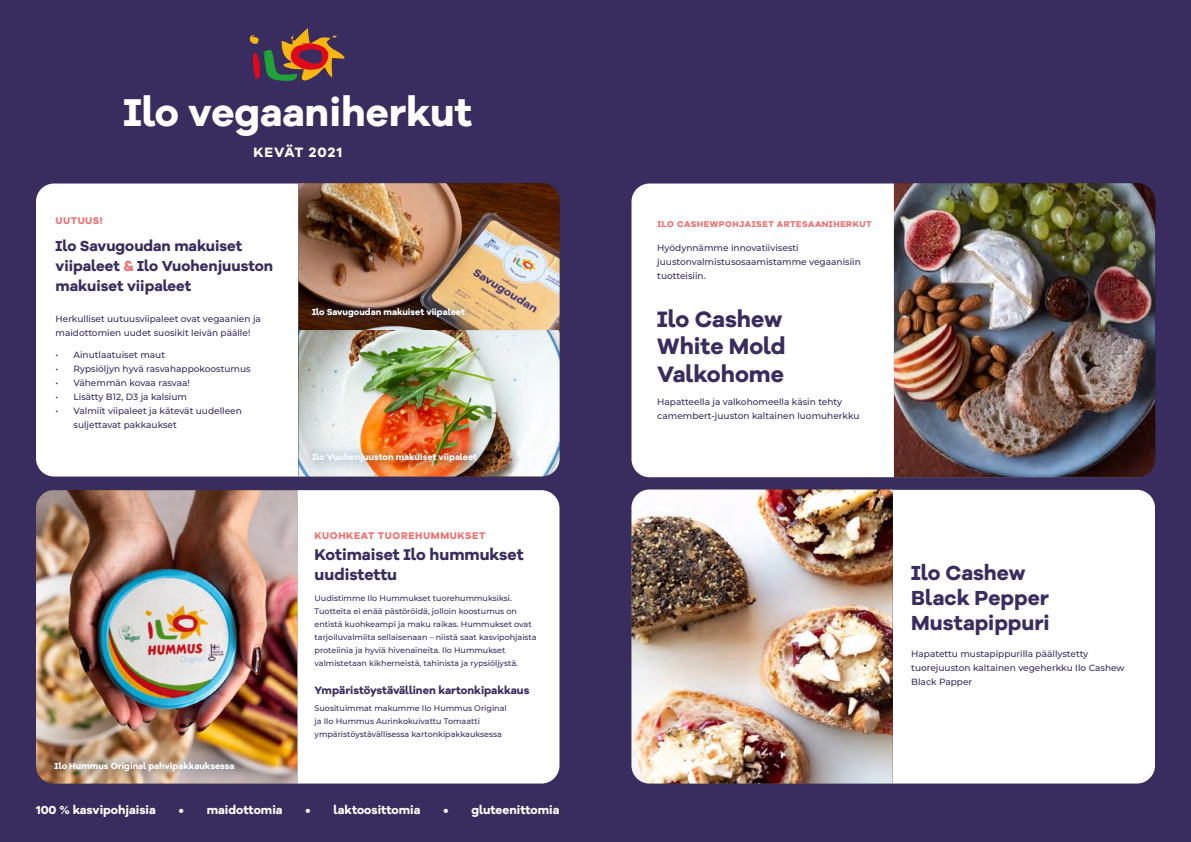
<style>
.page{position:relative;width:1191px;height:842px;background:#fff}
.page>*{position:absolute;margin:0;border:0;box-sizing:border-box;transform-origin:0 0}
.t1{font:700 40px "Galano Grotesque Alt";color:#fff}
.t2{font:700 23px/27.6px "Galano Grotesque Alt";color:#392d5f}
.t3{font:700 21px/25.2px "Galano Grotesque Alt";color:#392d5f}
.t4{font:700 16px/20px "Galano Grotesque Alt";color:#392d5f}
.t5{font:700 15px/20px "Galano Grotesque Alt";color:#392d5f}
.t6{font:700 14px "Galano Grotesque Alt";letter-spacing:.075em;color:#fff}
.t7{font:700 12px "Galano Grotesque Alt";color:#fff}
.t8{font:700 11px "Galano Grotesque Alt";color:#392d5f}
.t9{font:700 10px "Galano Grotesque Alt";letter-spacing:.06em;color:#f26d6f}
.t10{font:500 9px/14px "Montserrat";color:#392d5f}
.t11{font:700 9px "Galano Grotesque Alt";color:#fff}
.t12{font:700 8.7px "Galano Grotesque Alt";letter-spacing:.06em;color:#f26d6f}
.t13{font:500 8px/13px "Montserrat";color:#392d5f}
.s1{color:#f26d6f}
</style>
<div class="page">
<div style="left:0;top:0;width:595px;height:842px;background:#392d5f"></div>
<div style="left:36px;top:184px;width:523px;height:292px;background:#fff;border-radius:18px"></div>
<img style="left:298px;top:183px;width:261px;height:147px">
<div style="left:36px;top:490px;width:523px;height:293px;background:#fff;border-radius:18px"></div>
<img style="left:36px;top:490px;width:261px;height:293px">
<img style="left:298px;top:330px;width:262px;height:146px">
<div style="left:303px;top:443px;width:185px;height:30px;background:#154a81;opacity:.75"></div>
<div style="left:303px;top:298px;width:173px;height:31px;background:#154a81;opacity:.75"></div>
<div style="left:45px;top:752px;width:200px;height:30px;background:#154a81;opacity:.75"></div>
<div style="left:581px;top:0;width:610px;height:842px;background:#392d5f"></div>
<div style="left:631px;top:184px;width:524px;height:293px;background:#fff;border-radius:18px"></div>
<div style="left:631px;top:490px;width:524px;height:293px;background:#fff;border-radius:18px"></div>
<img style="left:894px;top:183px;width:261px;height:294px">
<img style="left:631px;top:489px;width:261px;height:294px">
<svg style="left:250px;top:28px;width:95px;height:53px"></svg>
<h1 class="t1" style="left:123px;top:86px;width:350px">Ilo vegaaniherkut</h1>
<h3 class="t6" style="left:253px;top:144px;width:90px">KEVÄT 2021</h3>
<p class="t9" style="left:56px;top:214px;width:49px">UUTUUS!</p>
<h3 class="t5" style="left:56px;top:236px;width:219px">Ilo Savugoudan makuiset viipaleet <span class="s1">&amp;</span> Ilo Vuohenjuuston makuiset viipaleet</h3>
<p class="t10" style="left:56px;top:311px;width:207px">Herkulliset uutuusviipaleet ovat vegaanien ja maidottomien uudet suosikit leivän päälle!</p>
<p class="t10" style="left:56px;top:347px;width:111px">• Ainutlaatuiset maut</p>
<p class="t10" style="left:56px;top:361px;width:197px">• Rypsiöljyn hyvä rasvahappokoostumus</p>
<p class="t10" style="left:56px;top:375px;width:136px">• Vähemmän kovaa rasvaa!</p>
<p class="t10" style="left:56px;top:389px;width:133px">• Lisätty B12, D3 ja kalsium</p>
<p class="t10" style="left:74px;top:403px;width:170px;text-indent:-18px">• Valmiit viipaleet ja kätevät uudelleen suljettavat pakkaukset</p>
<p class="t11" style="left:55px;top:760px;width:181px">Ilo Hummus Original pahvipakkauksessa</p>
<p class="t11" style="left:312px;top:306px;width:154px">Ilo Savugoudan makuiset viipaleet</p>
<p class="t11" style="left:312px;top:451px;width:167px">Ilo Vuohenjuuston makuiset viipaleet</p>
<p class="t9" style="left:315px;top:529px;width:172px">KUOHKEAT TUOREHUMMUKSET</p>
<h3 class="t4" style="left:314px;top:544px;width:211px">Kotimaiset Ilo hummukset uudistettu</h3>
<p class="t13" style="left:314px;top:591px;width:224px">Uudistimme Ilo Hummukset tuorehummuksiksi.<br>Tuotteita ei enää pästöröidä, jolloin koostumus on entistä kuohkeampi ja maku raikas. Hummukset ovat tarjoiluvalmiita sellaisenaan – niistä saat kasvipohjaista proteiinia ja hyviä hivenaineita. Ilo Hummukset valmistetaan kikherneistä, tahinista ja rypsiöljystä.</p>
<p class="t8" style="left:314px;top:683px;width:216px">Ympäristöystävällinen kartonkipakkaus</p>
<p class="t13" style="left:314px;top:701px;width:194px">Suosituimmat makumme Ilo Hummus Original ja Ilo Hummus Aurinkokuivattu Tomaatti ympäristöystävällisessa kartonkipakkauksessa</p>
<h3 class="t7" style="left:36px;top:802px;width:121px">100 % kasvipohjaisia</h3>
<h3 class="t7" style="left:179px;top:802px;width:105px">• maidottomia</h3>
<h3 class="t7" style="left:305px;top:802px;width:116px">• laktoosittomia</h3>
<h3 class="t7" style="left:443px;top:802px;width:118px">• gluteenittomia</h3>
<p class="t12" style="left:657px;top:218px;width:216px">ILO CASHEWPOHJAISET ARTESAANIHERKUT</p>
<p class="t10" style="left:657px;top:240px;width:205px">Hyödynnämme innovatiivisesti juustonvalmistusosaamistamme vegaanisiin tuotteisiin.</p>
<h2 class="t2" style="left:657px;top:305px;width:130px">Ilo Cashew<br>White Mold<br>Valkohome</h2>
<p class="t10" style="left:657px;top:394px;width:204px">Hapatteella ja valkohomeella käsin tehty camembert-juuston kaltainen luomuherkku</p>
<h3 class="t3" style="left:911px;top:560px;width:140px">Ilo Cashew<br>Black Pepper<br>Mustapippuri</h3>
<p class="t10" style="left:911px;top:646px;width:215px">Hapatettu mustapippurilla päällystetty tuorejuuston kaltainen vegeherkku Ilo Cashew<br>Black Papper</p>
</div>
